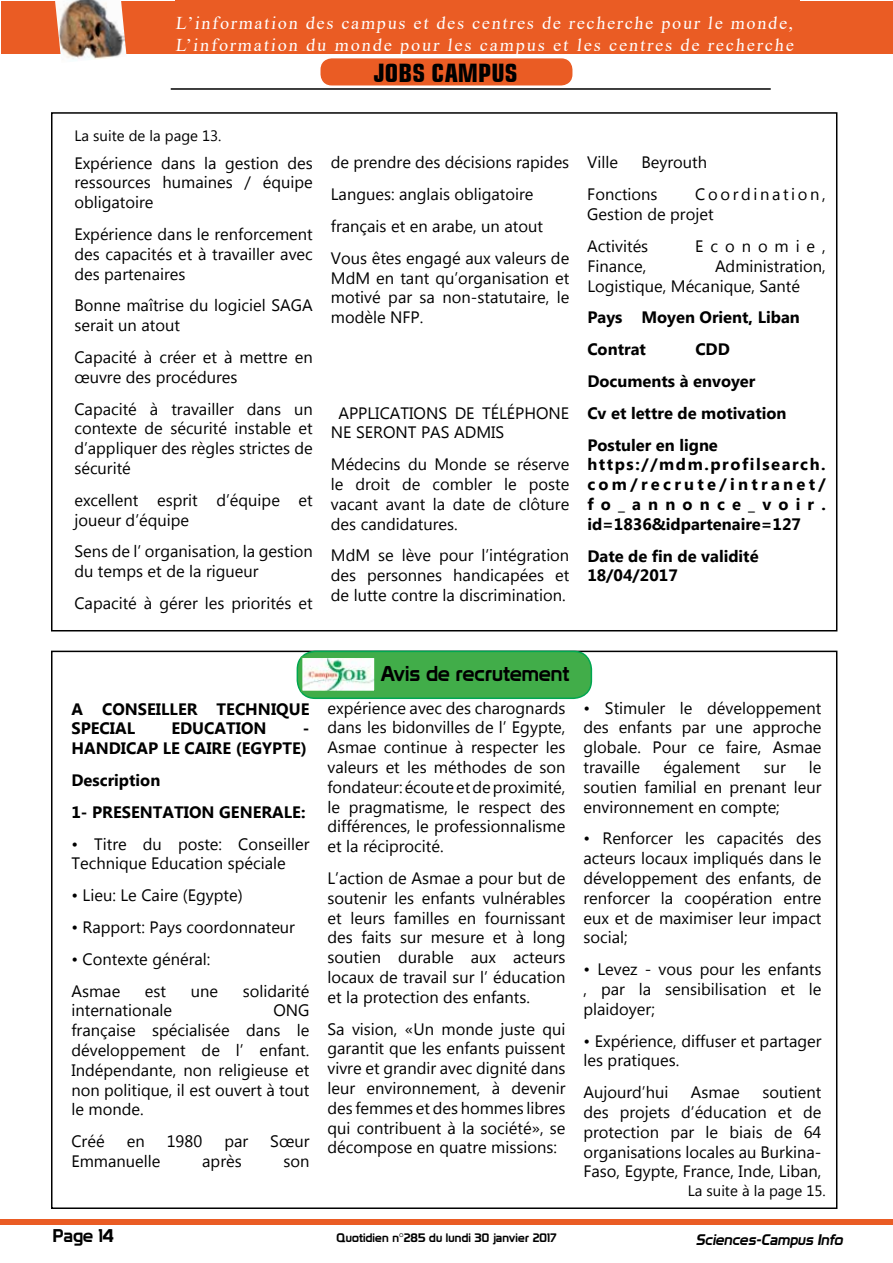
<style>
.page{position:relative;width:893px;height:1263px;background:#fff}
.page>*{position:absolute;margin:0;border:0;box-sizing:border-box;transform-origin:0 0}
.t1{font:700 condensed 25.5px "Square 721 BT";color:#000}
.t2{font:21px "Prototype";color:#000}
.t3{font:18px/21.6px "Times New Roman";letter-spacing:.105em;color:#fff}
.t4{font:18px "Prototype";color:#000}
.t5{font:16.5px/19.8px "Myanmar Text";color:#000;text-align:justify}
.t6{font:700 16.5px/19.8px "Myanmar Text";color:#000}
.t7{font:16.5px "Myanmar Text";letter-spacing:.42em;color:#000}
.t8{font:15px "Myanmar Text";color:#000}
.t9{font:italic 15px "Prototype";color:#000}
.t10{font:12px "Prototype";letter-spacing:.01em;color:#000}
</style>
<div class="page">
<div style="left:1px;top:1219px;width:892px;height:6px;background:#ea5c24"></div>
<div style="left:1px;top:2px;width:892px;height:52px;background:#ea5c24"></div>
<img style="left:55px;top:0;width:72px;height:61px">
<div style="left:175px;top:0;width:625px;height:53px;background:#ea5c24"></div>
<hr style="left:171px;top:88px;width:600px;height:2px;background:#000">
<div style="left:321px;top:59px;width:251px;height:26px;background:#ea5c24;border-radius:11px"></div>
<div style="left:320px;top:58px;width:252px;height:27px;border:2px solid #ea5c24;border-radius:11px"></div>
<div style="left:297px;top:651px;width:294px;height:47px;background:#41ad49;border-radius:18px"></div>
<div style="left:297px;top:651px;width:295px;height:48px;border:2px solid #00a651;border-radius:18px"></div>
<img style="left:304px;top:659px;width:69px;height:30px">
<div style="left:301px;top:656px;width:75px;height:36px;border:2px solid #41ad49"></div>
<p class="t3" style="left:175px;top:12px;width:622px">L’information des campus et des centres de recherche pour le monde,<br>L’information du monde pour les campus et les centres de recherche</p>
<h1 class="t1" style="left:374px;top:57px;width:145px">JOBS CAMPUS</h1>
<p class="t8" style="left:74px;top:127px;width:149px">La suite de la page 13.</p>
<p class="t5" style="left:74px;top:153px;width:240px">Expérience dans la gestion des ressources humaines / équipe obligatoire</p>
<p class="t5" style="left:74px;top:224px;width:240px">Expérience dans le renforcement des capacités et à travailler avec des partenaires</p>
<p class="t5" style="left:74px;top:296px;width:240px">Bonne maîtrise du logiciel SAGA serait un atout</p>
<p class="t5" style="left:74px;top:347px;width:240px">Capacité à créer et à mettre en œuvre des procédures</p>
<p class="t5" style="left:74px;top:399px;width:240px">Capacité à travailler dans un contexte de sécurité instable et d’appliquer des règles strictes de sécurité</p>
<p class="t5" style="left:74px;top:490px;width:240px">excellent esprit d’équipe et joueur d’équipe</p>
<p class="t5" style="left:74px;top:542px;width:240px">Sens de l’ organisation, la gestion du temps et de la rigueur</p>
<p class="t5" style="left:74px;top:593px;width:240px">Capacité à gérer les priorités et</p>
<p class="t5" style="left:331px;top:147px;width:240px;line-height:31.8px;text-align:left">de prendre des décisions rapides<br>Langues: anglais obligatoire français et en arabe, un atout<br>Vous êtes engagé aux valeurs de</p>
<p class="t5" style="left:331px;top:268px;width:240px">MdM en tant qu’organisation et motivé par sa non-statutaire, le modèle NFP.</p>
<p class="t5" style="left:331px;top:403px;width:240px;text-indent:8px">APPLICATIONS DE TÉLÉPHONE<br>NE SERONT PAS ADMIS</p>
<p class="t5" style="left:331px;top:455px;width:240px">Médecins du Monde se réserve le droit de combler le poste vacant avant la date de clôture des candidatures.</p>
<p class="t5" style="left:331px;top:546px;width:240px">MdM se lève pour l’intégration des personnes handicapées et de lutte contre la discrimination.</p>
<p class="t5" style="left:587px;top:153px;width:32px">Ville</p>
<p class="t5" style="left:587px;top:147px;width:121px;line-height:31.8px;text-indent:54px">Beyrouth<br>Fonctions</p>
<p class="t5" style="left:587px;top:185px;width:240px;text-indent:108px">Coordination,<br>Gestion de projet</p>
<p class="t5" style="left:587px;top:236px;width:62px">Activités</p>
<p class="t7" style="left:695px;top:236px;width:132px">Economie,</p>
<p class="t5" style="left:587px;top:256px;width:60px">Finance,</p>
<p class="t5" style="left:587px;top:256px;width:240px;text-indent:128px">Administration,<br>Logistique, Mécanique, Santé</p>
<p class="t6" style="left:587px;top:302px;width:214px;line-height:31.8px">Pays Moyen Orient, Liban<br>Contrat</p>
<p class="t6" style="left:587px;top:333px;width:201px;line-height:31.8px;text-indent:108px">CDD<br>Documents à envoyer<br>Cv et lettre de motivation<br>Postuler en ligne</p>
<p class="t6" style="left:587px;top:455px;width:240px;text-align:justify">https://mdm.profilsearch. com/recrute/intranet/ fo_annonce_voir. id=1836&amp;idpartenaire=127</p>
<p class="t6" style="left:587px;top:546px;width:173px">Date de fin de validité<br>18/04/2017</p>
<p class="t6" style="left:71px;top:699px;width:239px">A CONSEILLER TECHNIQUE<br>SPECIAL</p>
<p class="t6" style="left:171px;top:719px;width:97px">EDUCATION</p>
<p class="t6" style="left:71px;top:719px;width:240px;text-align:right">-<br>HANDICAP LE CAIRE (EGYPTE)</p>
<p class="t6" style="left:71px;top:764px;width:236px;line-height:31.8px">Description<br>1- PRESENTATION GENERALE:</p>
<p class="t5" style="left:71px;top:834px;width:240px">• Titre du poste: Conseiller<br>Technique Education spéciale</p>
<p class="t5" style="left:71px;top:885px;width:173px">• Lieu: Le Caire (Egypte)</p>
<p class="t5" style="left:71px;top:917px;width:225px">• Rapport: Pays coordonnateur</p>
<p class="t5" style="left:71px;top:943px;width:141px;line-height:31.8px">• Contexte général:<br>Asmae</p>
<p class="t5" style="left:145px;top:981px;width:23px">est</p>
<p class="t5" style="left:191px;top:981px;width:29px">une</p>
<p class="t5" style="left:243px;top:981px;width:68px">solidarité</p>
<p class="t5" style="left:71px;top:1001px;width:102px">internationale</p>
<p class="t5" style="left:71px;top:1001px;width:240px;text-indent:202px">ONG française spécialisée dans le développement de l’ enfant.<br>Indépendante, non religieuse et non politique, il est ouvert à tout le monde.</p>
<p class="t5" style="left:71px;top:1131px;width:35px">Créé</p>
<p class="t5" style="left:127px;top:1131px;width:19px">en</p>
<p class="t5" style="left:167px;top:1131px;width:37px">1980</p>
<p class="t5" style="left:224px;top:1131px;width:25px">par</p>
<p class="t5" style="left:270px;top:1131px;width:41px">Sœur</p>
<p class="t5" style="left:71px;top:1151px;width:91px">Emmanuelle</p>
<p class="t5" style="left:202px;top:1151px;width:41px">après</p>
<p class="t5" style="left:283px;top:1151px;width:28px">son</p>
<p class="t2" style="left:381px;top:661px;width:190px">Avis de recrutement</p>
<p class="t5" style="left:327px;top:698px;width:240px">expérience avec des charognards dans les bidonvilles de l’ Egypte, Asmae continue à respecter les valeurs et les méthodes de son fondateur: écoute et de proximité, le pragmatisme, le respect des différences, le professionnalisme et la réciprocité.</p>
<p class="t5" style="left:327px;top:868px;width:240px">L’action de Asmae a pour but de soutenir les enfants vulnérables et leurs familles en fournissant des faits sur mesure et à long soutien durable aux acteurs locaux de travail sur l’ éducation et la protection des enfants.</p>
<p class="t5" style="left:327px;top:1019px;width:240px">Sa vision, «Un monde juste qui garantit que les enfants puissent vivre et grandir avec dignité dans leur environnement, à devenir des femmes et des hommes libres qui contribuent à la société», se décompose en quatre missions:</p>
<p class="t5" style="left:583px;top:698px;width:240px">• Stimuler le développement des enfants par une approche globale. Pour ce faire, Asmae travaille</p>
<p class="t5" style="left:663px;top:757px;width:79px">également</p>
<p class="t5" style="left:764px;top:757px;width:24px">sur</p>
<p class="t5" style="left:583px;top:757px;width:240px;text-indent:225px">le soutien familial en prenant leur environnement en compte;</p>
<p class="t5" style="left:583px;top:829px;width:240px">• Renforcer les capacités des acteurs locaux impliqués dans le développement des enfants, de renforcer la coopération entre eux et de maximiser leur impact social;</p>
<p class="t5" style="left:583px;top:959px;width:240px">• Levez - vous pour les enfants , par la sensibilisation et le plaidoyer;</p>
<p class="t5" style="left:583px;top:1031px;width:240px">• Expérience, diffuser et partager les pratiques.</p>
<p class="t5" style="left:583px;top:1082px;width:86px">Aujourd’hui</p>
<p class="t5" style="left:691px;top:1082px;width:50px">Asmae</p>
<p class="t5" style="left:583px;top:1082px;width:240px;text-indent:179px">soutient des projets d’éducation et de protection par le biais de 64 organisations locales au Burkina-Faso, Egypte, France, Inde, Liban,</p>
<p class="t8" style="left:688px;top:1181px;width:140px">La suite à la page 15.</p>
<p class="t4" style="left:53px;top:1225px;width:63px">Page 14</p>
<p class="t10" style="left:336px;top:1230px;width:222px">Quotidien n°285 du lundi 30 janvier 2017</p>
<p class="t9" style="left:696px;top:1231px;width:152px">Sciences-Campus Info</p>
</div>
